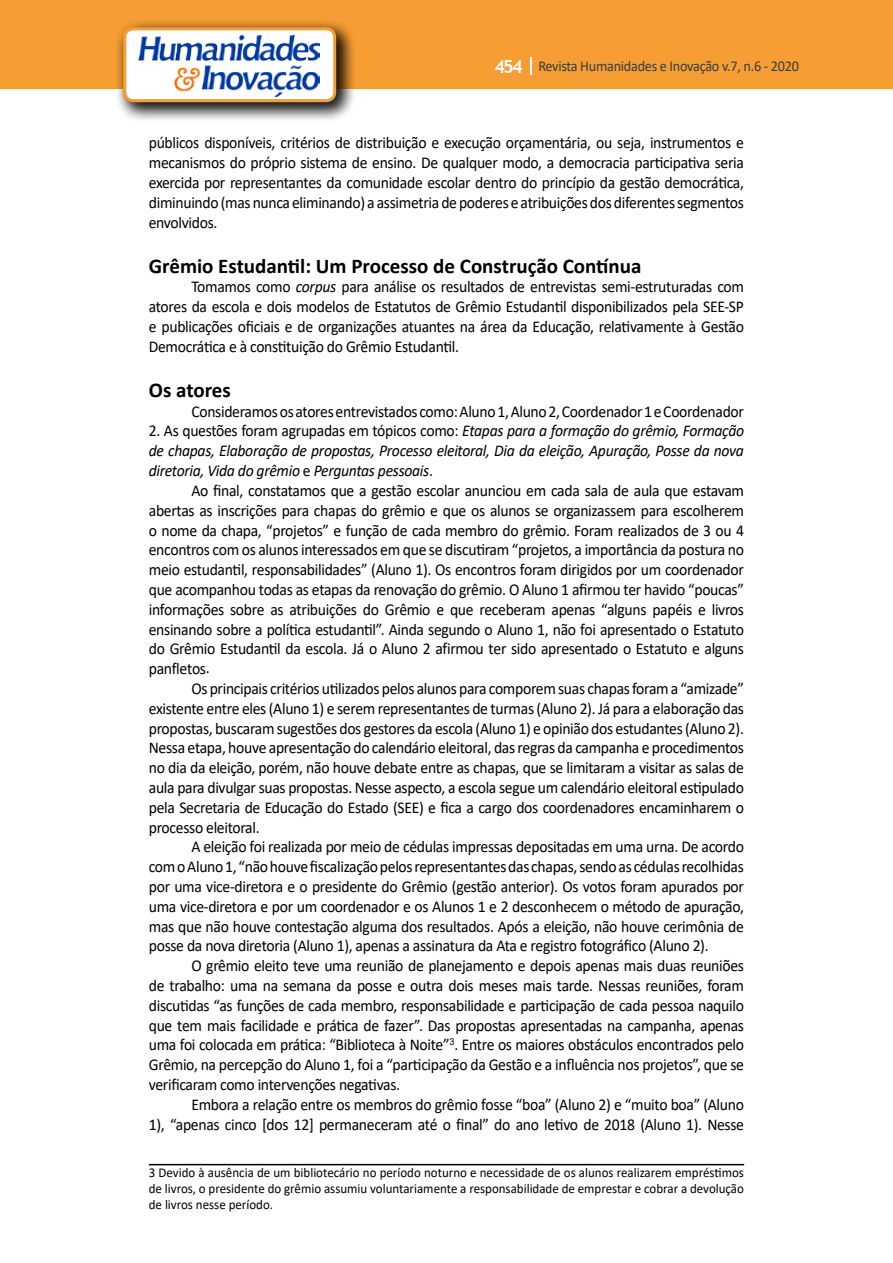
<style>
.page{position:relative;width:893px;height:1263px;background:#fff}
.page>*{position:absolute;margin:0;border:0;box-sizing:border-box;transform-origin:0 0}
.t1{font:700 21px "Calibri";color:#000}
.t2{font:16.5px/19.8px "Calibri";letter-spacing:-.02em;color:#000;text-align:justify;scale:.95 1}
.t3{font:italic 16.5px/19.8px "Calibri";letter-spacing:-.02em;color:#000;text-align:justify;scale:.95 1}
.t4{font:15px "Calibri";letter-spacing:-.02em;color:#3c3c3b;scale:.95 1}
.t5{font:13.5px/16.2px "Calibri";color:#000;text-align:justify;scale:.96 1}
.s1{font-family:"Trebuchet MS";font-weight:700;font-size:18px;color:#fff}
.s2{font-style:italic}
.s3{font-style:normal}
</style>
<div class="page">
<div style="left:0;top:0;width:893px;height:88px;background:#f69e34"></div>
<svg style="left:530px;top:57px;width:2px;height:18px"></svg>
<div style="left:115px;top:19px;width:241px;height:103px;background:#000;opacity:.75"></div>
<div style="left:125px;top:29px;width:210px;height:72px;background:#fff;border-radius:9px"></div>
<img style="left:139px;top:35px;width:180px;height:62px">
<div style="left:123px;top:27px;width:213px;height:75px;border:3px solid #f69e34;border-radius:9px"></div>
<hr style="left:149px;top:1164px;width:595px;height:1px;background:#000">
<p class="t4" style="left:495px;top:56px;width:322px"><span class="s1">454</span> Revista Humanidades e Inovação v.7, n.6 - 2020</p>
<p class="t2" style="left:149px;top:133px;width:628px">públicos disponíveis, critérios de distribuição e execução orçamentária, ou seja, instrumentos e mecanismos do próprio sistema de ensino. De qualquer modo, a democracia participativa seria exercida por representantes da comunidade escolar dentro do princípio da gestão democrática, diminuindo (mas nunca eliminando) a assimetria de poderes e atribuições dos diferentes segmentos envolvidos.</p>
<p class="t1" style="left:149px;top:251px;width:494px">Grêmio Estudantil: Um Processo de Construção Contínua</p>
<p class="t2" style="left:149px;top:277px;width:628px;text-indent:43px">Tomamos como <span class="s2">corpus</span> para análise os resultados de entrevistas semi-estruturadas com atores da escola e dois modelos de Estatutos de Grêmio Estudantil disponibilizados pela SEE-SP e publicações oficiais e de organizações atuantes na área da Educação, relativamente à Gestão Democrática e à constituição do Grêmio Estudantil.</p>
<p class="t1" style="left:149px;top:375px;width:84px">Os atores</p>
<p class="t2" style="left:191px;top:401px;width:583px">Consideramos os atores entrevistados como: Aluno 1, Aluno 2, Coordenador 1 e Coordenador</p>
<p class="t3" style="left:149px;top:420px;width:628px"><span class="s3">2. As questões foram agrupadas em tópicos como:</span> Etapas para a formação do grêmio, Formação de chapas, Elaboração de propostas, Processo eleitoral, Dia da eleição, Apuração, Posse da nova diretoria, Vida do grêmio <span class="s3">e</span> Perguntas pessoais<span class="s3">.</span></p>
<p class="t2" style="left:149px;top:480px;width:628px;text-indent:43px">Ao final, constatamos que a gestão escolar anunciou em cada sala de aula que estavam abertas as inscrições para chapas do grêmio e que os alunos se organizassem para escolherem o nome da chapa, “projetos” e função de cada membro do grêmio. Foram realizados de 3 ou 4 encontros com os alunos interessados em que se discutiram “projetos, a importância da postura no meio estudantil, responsabilidades” (Aluno 1). Os encontros foram dirigidos por um coordenador que acompanhou todas as etapas da renovação do grêmio. O Aluno 1 afirmou ter havido “poucas” informações sobre as atribuições do Grêmio e que receberam apenas “alguns papéis e livros ensinando sobre a política estudantil”. Ainda segundo o Aluno 1, não foi apresentado o Estatuto do Grêmio Estudantil da escola. Já o Aluno 2 afirmou ter sido apresentado o Estatuto e alguns panfletos.</p>
<p class="t2" style="left:149px;top:678px;width:628px;text-indent:43px">Os principais critérios utilizados pelos alunos para comporem suas chapas foram a “amizade” existente entre eles (Aluno 1) e serem representantes de turmas (Aluno 2). Já para a elaboração das propostas, buscaram sugestões dos gestores da escola (Aluno 1) e opinião dos estudantes (Aluno 2).<br>Nessa etapa, houve apresentação do calendário eleitoral, das regras da campanha e procedimentos no dia da eleição, porém, não houve debate entre as chapas, que se limitaram a visitar as salas de aula para divulgar suas propostas. Nesse aspecto, a escola segue um calendário eleitoral estipulado pela Secretaria de Educação do Estado (SEE) e fica a cargo dos coordenadores encaminharem o processo eleitoral.</p>
<p class="t2" style="left:149px;top:836px;width:628px;text-indent:43px">A eleição foi realizada por meio de cédulas impressas depositadas em uma urna. De acordo com o Aluno 1, “não houve fiscalização pelos representantes das chapas, sendo as cédulas recolhidas por uma vice-diretora e o presidente do Grêmio (gestão anterior). Os votos foram apurados por uma vice-diretora e por um coordenador e os Alunos 1 e 2 desconhecem o método de apuração, mas que não houve contestação alguma dos resultados. Após a eleição, não houve cerimônia de posse da nova diretoria (Aluno 1), apenas a assinatura da Ata e registro fotográfico (Aluno 2).</p>
<p class="t2" style="left:149px;top:955px;width:628px;text-indent:43px">O grêmio eleito teve uma reunião de planejamento e depois apenas mais duas reuniões de trabalho: uma na semana da posse e outra dois meses mais tarde. Nessas reuniões, foram discutidas “as funções de cada membro, responsabilidade e participação de cada pessoa naquilo que tem mais facilidade e prática de fazer”. Das propostas apresentadas na campanha, apenas uma foi colocada em prática: “Biblioteca à Noite”<sup>3</sup>. Entre os maiores obstáculos encontrados pelo Grêmio, na percepção do Aluno 1, foi a “participação da Gestão e a influência nos projetos”, que se verificaram como intervenções negativas.</p>
<p class="t2" style="left:149px;top:1094px;width:628px;text-align:right">Embora a relação entre os membros do grêmio fosse “boa” (Aluno 2) e “muito boa” (Aluno<br>1), “apenas cinco [dos 12] permaneceram até o final” do ano letivo de 2018 (Aluno 1). Nesse</p>
<p class="t5" style="left:149px;top:1164px;width:621px">3 Devido à ausência de um bibliotecário no período noturno e necessidade de os alunos realizarem empréstimos de livros, o presidente do grêmio assumiu voluntariamente a responsabilidade de emprestar e cobrar a devolução de livros nesse período.</p>
</div>
